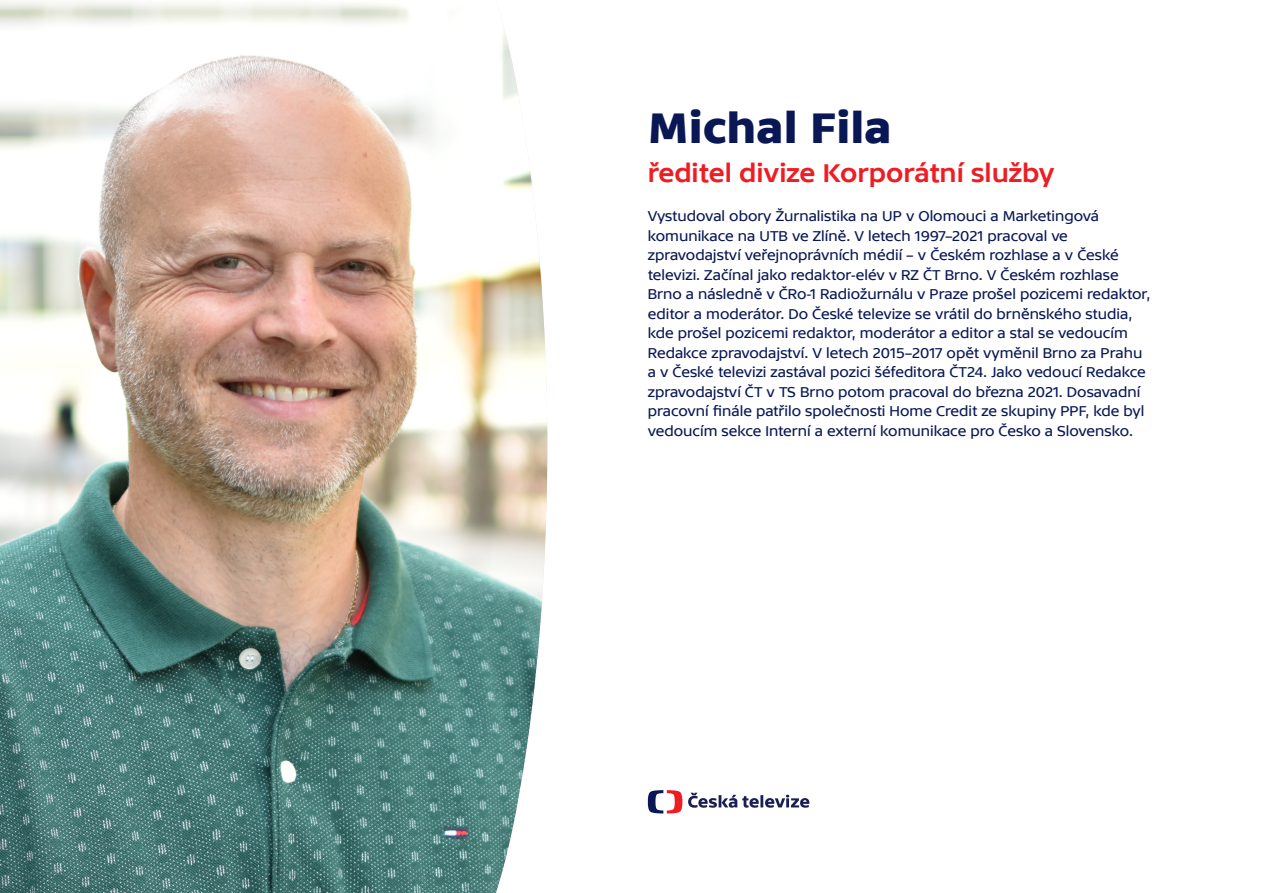
<style>
.page{position:relative;width:1263px;height:893px;background:#fff}
.page>*{position:absolute;margin:0;border:0;box-sizing:border-box;transform-origin:0 0}
.t1{font:45px "TV Sans Print Hea";color:#091855}
.t2{font:27px "TV Sans Print Med";color:#ee1d23}
.t3{font:15px/19.5px "TV Sans Print";color:#091855}
</style>
<div class="page">
<svg style="left:648px;top:790px;width:34px;height:23px"></svg>
<svg style="left:688px;top:793px;width:122px;height:15px"></svg>
<img style="left:0;top:0;width:547px;height:893px">
<p class="t1" style="left:648px;top:101px;width:245px">Michal Fila</p>
<p class="t2" style="left:648px;top:157px;width:408px">ředitel divize Korporátní služby</p>
<p class="t3" style="left:648px;top:206px;width:504px">Vystudoval obory Žurnalistika na UP v Olomouci a Marketingová komunikace na UTB ve Zlíně. V letech 1997–2021 pracoval ve zpravodajství veřejnoprávních médií – v Českém rozhlase a v České televizi. Začínal jako redaktor-elév v RZ ČT Brno. V Českém rozhlase Brno a následně v ČRo-1 Radiožurnálu v Praze prošel pozicemi redaktor, editor a moderátor. Do České televize se vrátil do brněnského studia, kde prošel pozicemi redaktor, moderátor a editor a stal se vedoucím Redakce zpravodajství. V letech 2015–2017 opět vyměnil Brno za Prahu a v České televizi zastával pozici šéfeditora ČT24. Jako vedoucí Redakce zpravodajství ČT v TS Brno potom pracoval do března 2021. Dosavadní pracovní finále patřilo společnosti Home Credit ze skupiny PPF, kde byl vedoucím sekce Interní a externí komunikace pro Česko a Slovensko.</p>
</div>
